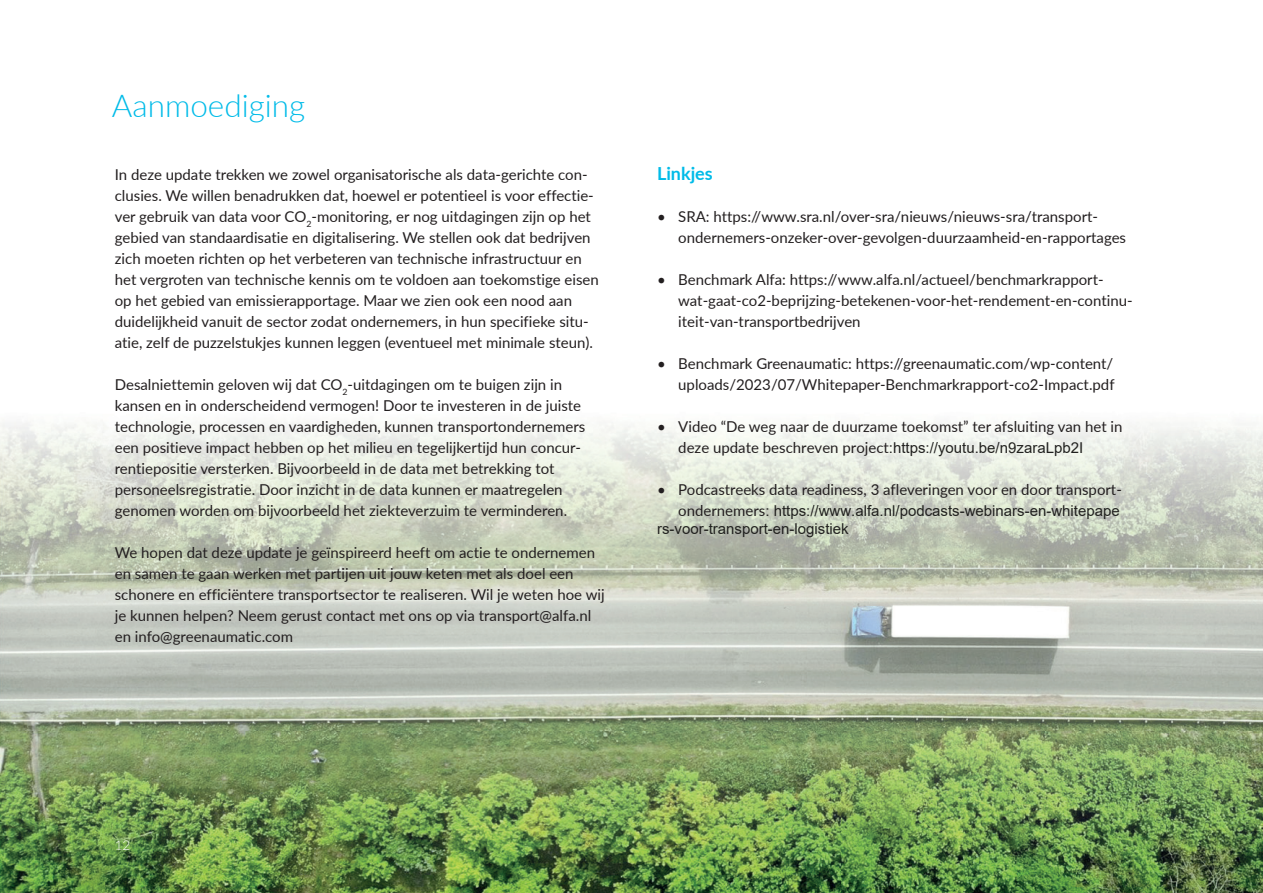
<style>
.page{position:relative;width:1263px;height:893px;background:#fff}
.page>*{position:absolute;margin:0;border:0;box-sizing:border-box;transform-origin:0 0}
.t1{font:300 31.5px "Lato";color:#00bbe8}
.t2{font:700 18px "Lato";color:#00bbe8}
.t3{font:15px/21px "Lato";color:#231f20}
.t4{font:15px/18.3px "Arial";color:#21211f}
.t5{font:300 13.5px "Lato";color:#fff}
.s1{font-family:"Lato";color:#231f20}
</style>
<div class="page">
<img style="left:0;top:422px;width:1263px;height:471px">
<h1 class="t1" style="left:112px;top:84px;width:195px">Aanmoediging</h1>
<p class="t3" style="left:115px;top:163px;width:486px">In deze update trekken we zowel organisatorische als data-gerichte con&shy;clusies. We willen benadrukken dat, hoewel er potentieel is voor effectie&shy;ver gebruik van data voor CO<sub>2</sub>-monitoring, er nog uitdagingen zijn op het gebied van standaardisatie en digitalisering. We stellen ook dat bedrijven zich moeten richten op het verbeteren van technische infrastructuur en het vergroten van technische kennis om te voldoen aan toekomstige eisen op het gebied van emissierapportage. Maar we zien ook een nood aan duidelijkheid vanuit de sector zodat ondernemers, in hun specifieke situ&shy;atie, zelf de puzzelstukjes kunnen leggen (eventueel met minimale steun).</p>
<p class="t3" style="left:115px;top:373px;width:472px">Desalniettemin geloven wij dat CO<sub>2</sub>-uitdagingen om te buigen zijn in kansen en in onderscheidend vermogen! Door te investeren in de juiste technologie, processen en vaardigheden, kunnen transportondernemers een positieve impact hebben op het milieu en tegelijkertijd hun concur&shy;rentiepositie versterken. Bijvoorbeeld in de data met betrekking tot personeelsregistratie. Door inzicht in de data kunnen er maatregelen genomen worden om bijvoorbeeld het ziekteverzuim te verminderen.</p>
<p class="t3" style="left:115px;top:541px;width:491px">We hopen dat deze update je geïnspireerd heeft om actie te ondernemen en samen te gaan werken met partijen uit jouw keten met als doel een schonere en efficiëntere transportsector te realiseren. Wil je weten hoe wij je kunnen helpen? Neem gerust contact met ons op via transport@alfa.nl en info@greenaumatic.com</p>
<p class="t2" style="left:657px;top:160px;width:57px">Linkjes</p>
<p class="t3" style="left:678px;top:205px;width:449px;text-indent:-21px">• SRA: https://www.sra.nl/over-sra/nieuws/nieuws-sra/transport&shy;ondernemers-onzeker-over-gevolgen-duurzaamheid-en-rapportages</p>
<p class="t3" style="left:678px;top:268px;width:456px;text-indent:-21px">• Benchmark Alfa: https://www.alfa.nl/actueel/benchmarkrapport&shy;wat-gaat-co2-beprijzing-betekenen-voor-het-rendement-en-continu&shy;iteit-van-transportbedrijven</p>
<p class="t3" style="left:657px;top:352px;width:459px;text-align:right">• Benchmark Greenaumatic: https://greenaumatic.com/wp-content/ uploads/2023/07/Whitepaper-Benchmarkrapport-co2-Impact.pdf</p>
<p class="t3" style="left:657px;top:415px;width:467px">• Video “De weg naar de duurzame toekomst” ter afsluiting van het in</p>
<p class="t4" style="left:678px;top:438px;width:406px"><span class="s1">deze update beschreven project</span>:https://youtu.be/n9zaraLpb2I</p>
<p class="t3" style="left:657px;top:478px;width:466px">• Podcastreeks data readiness, 3 afleveringen voor en door transport-</p>
<p class="t4" style="left:657px;top:501px;width:464px;text-indent:21px"><span class="s1">ondernemers</span>: https://www.alfa.nl/podcasts-webinars-en-whitepape rs-voor-transport-en-logistiek</p>
<p class="t5" style="left:115px;top:836px;width:17px">12</p>
</div>
